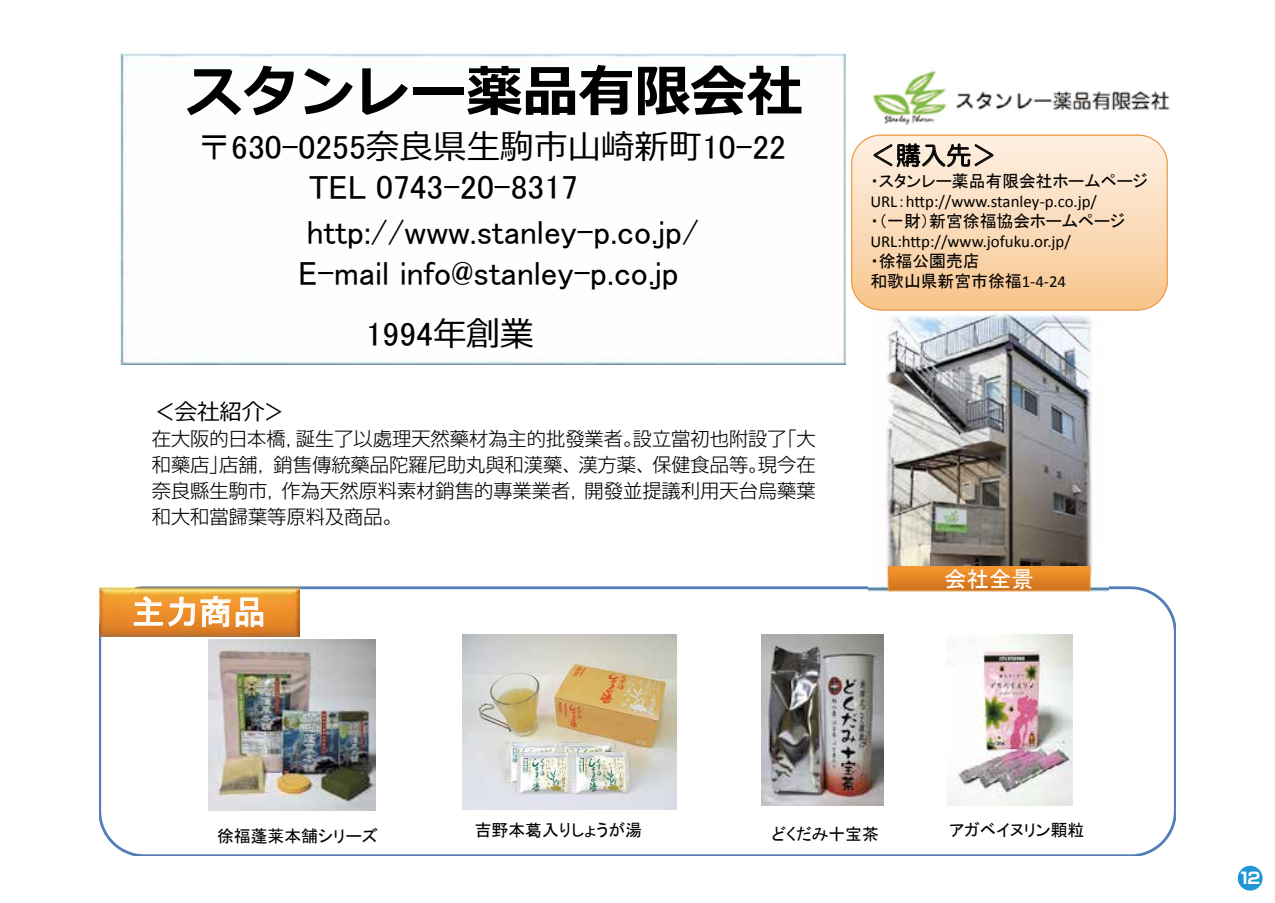
<style>
.page{position:relative;width:1275px;height:903px;background:#fff}
.page>*{position:absolute;margin:0;border:0;box-sizing:border-box;transform-origin:0 0}
.t1{font:700 56px "Meiryo";color:#000}
.t2{font:33.6px/40.2px "MS P Gothic";color:#000}
.t3{font:33.6px "MS P Gothic";color:#fff}
.t4{font:25.2px "HG Maru Gothic MPRO";color:#000}
.t5{font:22.4px "Meiryo";color:#000}
.t6{font:22.4px "MS P Gothic";color:#fff}
.t7{font:300 19.25px/26.2px "Shin Go Pro";color:#000;text-align:justify}
.t8{font:16.8px/20.1px "MS P Gothic";color:#000}
.t9{font:16.8px "Calibri";color:#000}
.t10{font:700 15.75px "Shin Go Pro";color:#fff}
.s1{font-family:"Meiryo"}
.s2{font-family:"MS P Gothic"}
.s3{font-family:"Calibri"}
</style>
<div class="page">
<img style="left:120px;top:54px;width:725px;height:311px">
<svg style="left:100px;top:586px;width:1075px;height:270px"></svg>
<img style="left:100px;top:587px;width:199px;height:49px">
<svg style="left:133px;top:596px;width:130px;height:31px;background:#f0a95b"></svg>
<img style="left:872px;top:70px;width:298px;height:50px">
<img style="left:869px;top:310px;width:240px;height:284px">
<svg style="left:888px;top:566px;width:202px;height:25px;background:#e38527"></svg>
<img style="left:209px;top:639px;width:167px;height:171px">
<img style="left:463px;top:634px;width:214px;height:175px">
<img style="left:761px;top:634px;width:123px;height:171px">
<img style="left:947px;top:634px;width:125px;height:171px">
<svg style="left:851px;top:135px;width:317px;height:175px;background:#fad9b5"></svg>
<svg style="left:873px;top:120px;width:121px;height:47px"></svg>
<div style="left:1238px;top:866px;width:24px;height:24px;background:#2096d5;border-radius:50%"></div>
<h1 class="t1" style="left:186px;top:52px;width:618px">スタンレー薬品有限会社</h1>
<h2 class="t2" style="left:309px;top:127px;width:479px;text-indent:-111px"><span class="s1">〒</span>630-0255<span class="s1">奈良県生駒市山崎新町</span>10-22<br>TEL 0743-20-8317</h2>
<h2 class="t2" style="left:298px;top:212px;width:402px">http://www.stanley-p.co.jp/<br>E-mail info@stanley-p.co.jp</h2>
<h2 class="t2" style="left:366px;top:314px;width:170px">1994<span class="s1">年創業</span></h2>
<p class="t5" style="left:152px;top:396px;width:136px">＜会社紹介＞</p>
<p class="t7" style="left:152px;top:423px;width:665px">在大阪的日本橋，誕生了以處理天然藥材為主的批發業者。設立當初也附設了「大和藥店」店舖，銷售傳統藥品陀羅尼助丸與和漢藥、漢方薬、保健食品等。現今在奈良縣生駒市，作為天然原料素材銷售的專業業者，開發並提議利用天台烏藥葉和大和當歸葉等原料及商品。</p>
<h2 class="t3" style="left:132px;top:595px;width:136px">主力商品</h2>
<h3 class="t4" style="left:870px;top:143px;width:128px">＜購入先＞</h3>
<p class="t8" style="left:870px;top:170px;width:279px">・スタンレー薬品有限会社ホームページ</p>
<p class="t9" style="left:870px;top:189px;width:228px">URL<span class="s2">：</span>http://www.stanley-p.co.jp/</p>
<p class="t8" style="left:870px;top:211px;width:257px">・（一財）新宮徐福協会ホームページ</p>
<p class="t9" style="left:870px;top:229px;width:202px">URL:http://www.jofuku.or.jp/</p>
<p class="t8" style="left:870px;top:251px;width:197px">・徐福公園売店<br>和歌山県新宮市徐福<span class="s3">1-4-24</span></p>
<p class="t6" style="left:944px;top:567px;width:91px">会社全景</p>
<p class="t8" style="left:217px;top:826px;width:162px">徐福蓬莱本舗シリーズ</p>
<p class="t8" style="left:475px;top:820px;width:169px">吉野本葛入りしょうが湯</p>
<p class="t8" style="left:771px;top:824px;width:109px">どくだみ十宝茶</p>
<p class="t8" style="left:949px;top:820px;width:136px">アガベイヌリン顆粒</p>
<p class="t10" style="left:1238px;top:865px;width:23px">12</p>
</div>
